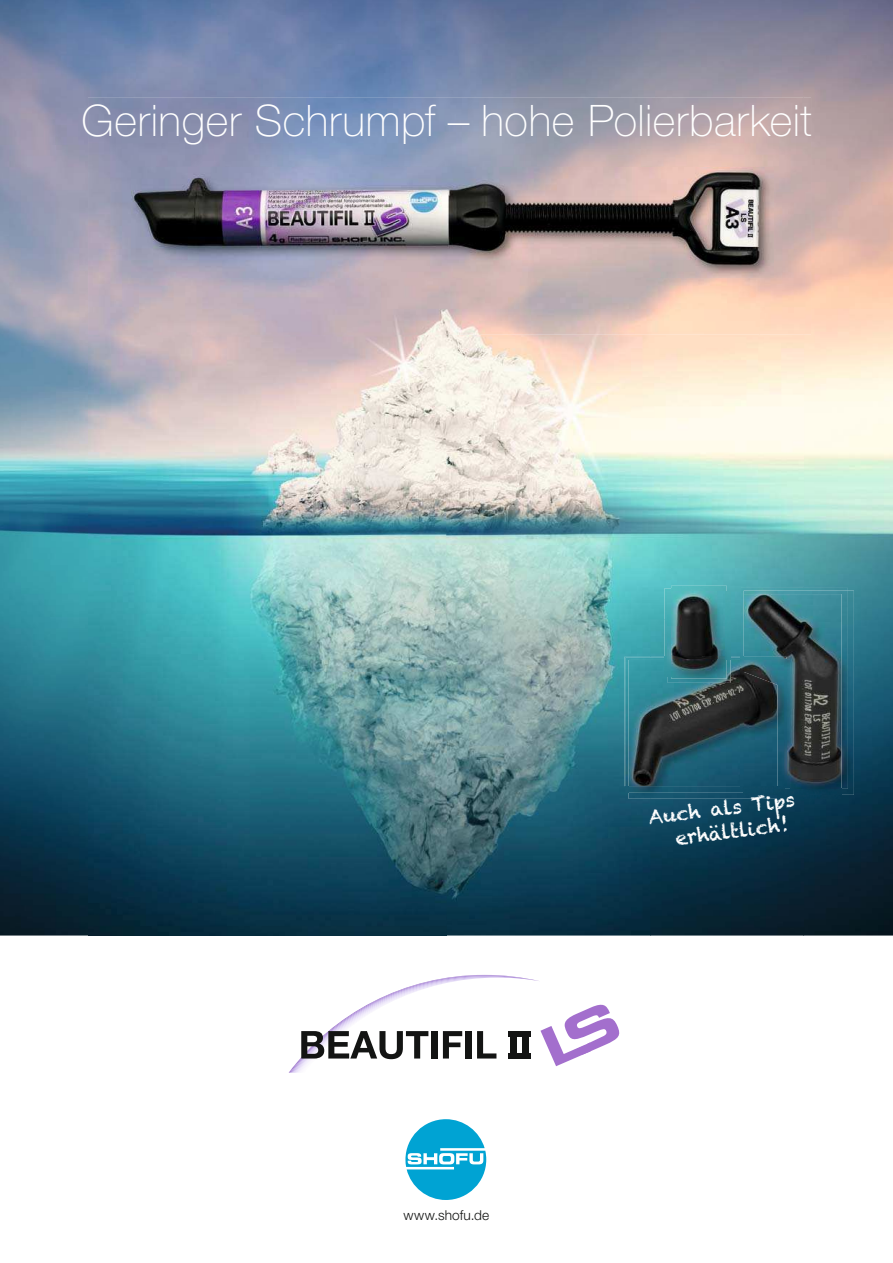
<style>
.page{position:relative;width:893px;height:1263px;background:#fff}
.page>*{position:absolute;margin:0;border:0;box-sizing:border-box;transform-origin:0 0}
.t1{font:100 43.5px "Helvetica Neue";letter-spacing:.015em;color:#fff}
.t2{font:19.5px/24px "Chalkduster";color:#fff}
.t3{font:300 13.65px "Helvetica Neue";letter-spacing:.01em;color:#131413}
</style>
<div class="page">
<img style="left:0;top:0;width:803px;height:145px">
<img style="left:803px;top:0;width:90px;height:935px">
<img style="left:0;top:145px;width:89px;height:790px">
<img style="left:89px;top:335px;width:357px;height:600px">
<img style="left:446px;top:335px;width:358px;height:284px">
<img style="left:446px;top:619px;width:204px;height:316px">
<img style="left:650px;top:619px;width:91px;height:38px">
<img style="left:650px;top:798px;width:154px;height:137px">
<svg style="left:405px;top:1119px;width:81px;height:81px"></svg>
<img style="left:88px;top:98px;width:723px;height:94px">
<img style="left:760px;top:192px;width:51px;height:143px">
<img style="left:139px;top:277px;width:621px;height:58px">
<img style="left:131px;top:168px;width:642px;height:109px">
<img style="left:841px;top:591px;width:13px;height:204px">
<img style="left:741px;top:588px;width:107px;height:69px">
<img style="left:744px;top:591px;width:104px;height:198px">
<img style="left:790px;top:789px;width:51px;height:9px">
<img style="left:744px;top:594px;width:97px;height:195px">
<img style="left:629px;top:793px;width:161px;height:6px">
<img style="left:744px;top:786px;width:33px;height:9px">
<img style="left:786px;top:660px;width:4px;height:126px">
<svg style="left:626px;top:786px;width:3px;height:7px"></svg>
<img style="left:629px;top:786px;width:115px;height:7px">
<svg style="left:777px;top:786px;width:13px;height:12px"></svg>
<img style="left:784px;top:660px;width:2px;height:126px">
<img style="left:626px;top:657px;width:115px;height:129px">
<img style="left:744px;top:657px;width:40px;height:129px">
<img style="left:629px;top:660px;width:148px;height:126px">
<img style="left:724px;top:592px;width:6px;height:65px">
<img style="left:668px;top:660px;width:62px;height:23px">
<img style="left:665px;top:588px;width:6px;height:69px">
<img style="left:665px;top:660px;width:6px;height:16px">
<img style="left:668px;top:592px;width:3px;height:65px">
<svg style="left:665px;top:657px;width:6px;height:3px"></svg>
<img style="left:671px;top:586px;width:56px;height:6px">
<svg style="left:724px;top:657px;width:6px;height:3px"></svg>
<img style="left:671px;top:660px;width:56px;height:19px">
<img style="left:671px;top:588px;width:53px;height:88px">
<svg style="left:289px;top:975px;width:330px;height:98px"></svg>
<p class="t1" style="left:82px;top:104px;width:732px">Geringer Schrumpf – hohe Polierbarkeit</p>
<p class="t3" style="left:404px;top:1208px;width:87px">www.shofu.de</p>
<p class="t2" style="left:671px;top:802px;width:124px;text-indent:-24px;rotate:-7deg">Auch als Tips erhältlich!</p>
</div>
